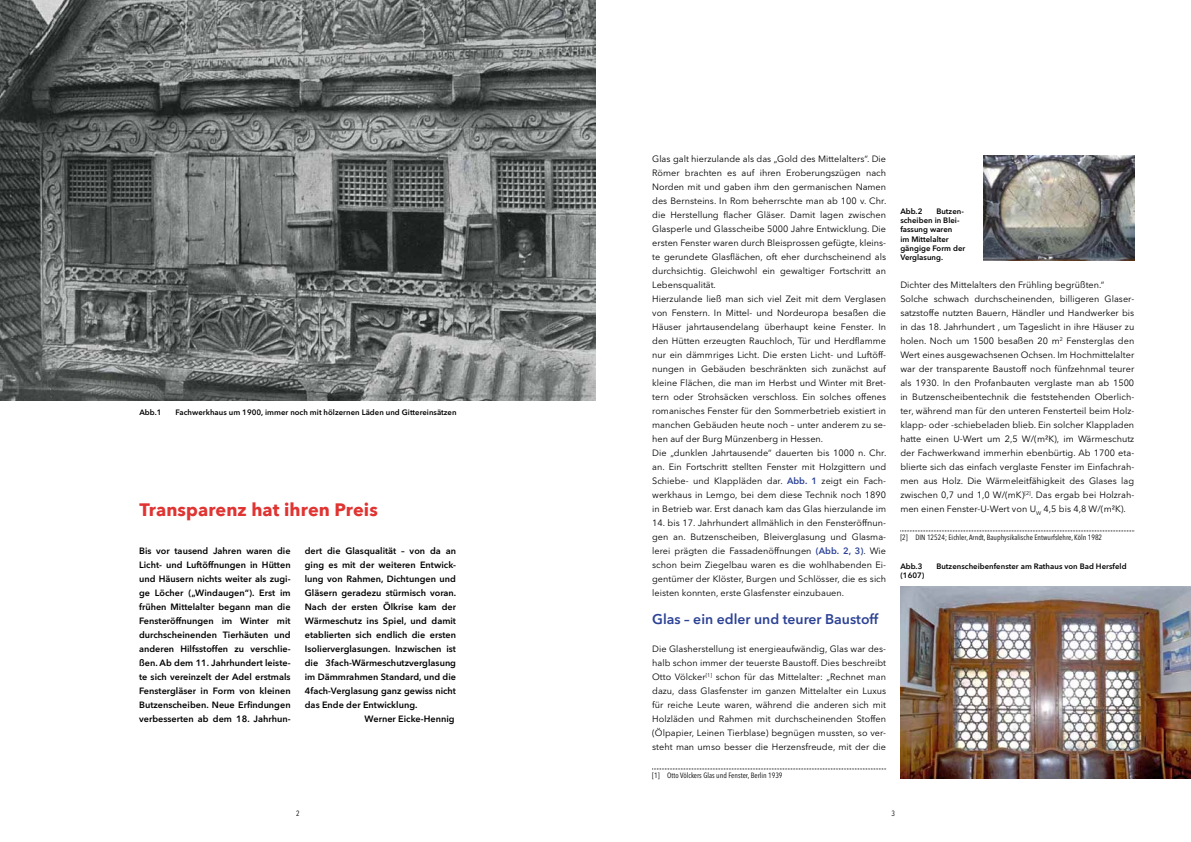
<style>
.page{position:relative;width:1191px;height:842px;background:#fff}
.page>*{position:absolute;margin:0;border:0;box-sizing:border-box;transform-origin:0 0}
.t1{font:700 18px "Avenir Next";letter-spacing:.005em;color:#df3432}
.t2{font:600 14px "Avenir Next LT Pro";color:#2c4295}
.t3{font:9.1px/14px "Avenir Next LT Pro";letter-spacing:.005em;color:#000}
.t4{font:600 9.1px/14px "Avenir Next LT Pro";letter-spacing:.005em;color:#000;text-align:justify}
.t5{font:600 7.8px/9.3px "Avenir Next LT Pro";letter-spacing:.005em;color:#000}
.t6{font:condensed 7.6px "Avenir Next LT Pro";letter-spacing:.005em;color:#000}
.s1{font-weight:600;color:#2c4295}
</style>
<div class="page">
<svg style="left:652px;top:769px;width:234px;height:1px"></svg>
<svg style="left:900px;top:531px;width:234px;height:1px"></svg>
<img style="left:0;top:0;width:595px;height:400px">
<img style="left:900px;top:587px;width:291px;height:191px">
<img style="left:983px;top:155px;width:151px;height:105px">
<p class="t5" style="left:139px;top:407px;width:24px">Abb.1</p>
<p class="t5" style="left:175px;top:407px;width:283px">Fachwerkhaus um 1900, immer noch mit hölzernen Läden und Gittereinsätzen</p>
<h1 class="t1" style="left:139px;top:494px;width:240px">Transparenz hat ihren Preis</h1>
<p class="t4" style="left:139px;top:544px;width:153px">Bis vor tausend Jahren waren die Licht- und Luftöffnungen in Hütten und Häusern nichts weiter als zugi&shy;ge Löcher („Windaugen“). Erst im frühen Mittelalter begann man die Fensteröffnungen im Winter mit durchscheinenden Tierhäuten und anderen Hilfsstoffen zu verschlie&shy;ßen. Ab dem 11. Jahrhundert leiste&shy;te sich vereinzelt der Adel erstmals Fenstergläser in Form von kleinen Butzenscheiben. Neue Erfindungen verbesserten ab dem 18. Jahrhun-</p>
<p class="t4" style="left:305px;top:544px;width:153px">dert die Glasqualität – von da an</p>
<p class="t4" style="left:305px;top:558px;width:153px">ging es mit der weiteren Entwick-</p>
<p class="t4" style="left:305px;top:572px;width:153px">lung von Rahmen, Dichtungen und</p>
<p class="t4" style="left:305px;top:586px;width:153px">Gläsern geradezu stürmisch voran.</p>
<p class="t4" style="left:305px;top:600px;width:153px">Nach der ersten Ölkrise kam der</p>
<p class="t4" style="left:305px;top:614px;width:153px">Wärmeschutz ins Spiel, und damit</p>
<p class="t4" style="left:305px;top:628px;width:153px">etablierten sich endlich die ersten</p>
<p class="t4" style="left:305px;top:642px;width:153px">Isolierverglasungen. Inzwischen ist</p>
<p class="t4" style="left:305px;top:656px;width:153px">die 3fach-Wärmeschutzverglasung</p>
<p class="t4" style="left:305px;top:670px;width:153px">im Dämmrahmen Standard, und die</p>
<p class="t4" style="left:305px;top:684px;width:153px">4fach-Verglasung ganz gewiss nicht</p>
<p class="t4" style="left:305px;top:698px;width:114px">das Ende der Entwicklung.</p>
<p class="t4" style="left:364px;top:712px;width:92px">Werner Eicke-Hennig</p>
<p class="t3" style="left:652px;top:152px;width:236px">Glas galt hierzulande als das „Gold des Mittelalters“. Die Römer brachten es auf ihren Eroberungszügen nach Norden mit und gaben ihm den germanischen Namen des Bernsteins. In Rom beherrschte man ab 100 v. Chr. die Herstellung flacher Gläser. Damit lagen zwischen Glasperle und Glasscheibe 5000 Jahre Entwicklung. Die ersten Fenster waren durch Bleisprossen gefügte, kleins&shy;te gerundete Glasflächen, oft eher durchscheinend als durchsichtig. Gleichwohl ein gewaltiger Fortschritt an Lebensqualität.<br>Hierzulande ließ man sich viel Zeit mit dem Verglasen von Fenstern. In Mittel- und Nordeuropa besaßen die Häuser jahrtausendelang überhaupt keine Fenster. In den Hütten erzeugten Rauchloch, Tür und Herdflamme nur ein dämmriges Licht. Die ersten Licht- und Luftöff&shy;nungen in Gebäuden beschränkten sich zunächst auf kleine Flächen, die man im Herbst und Winter mit Bret&shy;tern oder Strohsäcken verschloss. Ein solches offenes romanisches Fenster für den Sommerbetrieb existiert in manchen Gebäuden heute noch – unter anderem zu se&shy;hen auf der Burg Münzenberg in Hessen.<br>Die „dunklen Jahrtausende“ dauerten bis 1000 n. Chr. an. Ein Fortschritt stellten Fenster mit Holzgittern und Schiebe- und Klappläden dar. <span class="s1">Abb. 1</span> zeigt ein Fach&shy;werkhaus in Lemgo, bei dem diese Technik noch 1890 in Betrieb war. Erst danach kam das Glas hierzulande im</p>
<p class="t3" style="left:652px;top:516px;width:235px;text-align:justify">14. bis 17. Jahrhundert allmählich in den Fensteröffnun&shy;gen an. Butzenscheiben, Bleiverglasung und Glasma&shy;lerei prägten die Fassadenöffnungen <span class="s1">(Abb. 2, 3)</span>. Wie schon beim Ziegelbau waren es die wohlhabenden Ei&shy;gentümer der Klöster, Burgen und Schlösser, die es sich leisten konnten, erste Glasfenster einzubauen.</p>
<h2 class="t2" style="left:652px;top:611px;width:228px">Glas – ein edler und teurer Baustoff</h2>
<p class="t3" style="left:652px;top:642px;width:235px;text-align:justify">Die Glasherstellung ist energieaufwändig, Glas war des&shy;halb schon immer der teuerste Baustoff. Dies beschreibt Otto Völcker<sup>[1]</sup> schon für das Mittelalter: „Rechnet man dazu, dass Glasfenster im ganzen Mittelalter ein Luxus für reiche Leute waren, während die anderen sich mit Holzläden und Rahmen mit durchscheinenden Stoffen (Ölpapier, Leinen Tierblase) begnügen mussten, so ver&shy;steht man umso besser die Herzensfreude, mit der die</p>
<p class="t6" style="left:652px;top:771px;width:132px">[1] Otto Völckers Glas und Fenster, Berlin 1939</p>
<p class="t5" style="left:900px;top:206px;width:24px">Abb.2</p>
<p class="t5" style="left:900px;top:206px;width:66px;text-indent:36px">Butzen&shy;scheiben in Blei&shy;fassung waren<br>im Mittelalter gängige Form der<br>Verglasung.</p>
<p class="t3" style="left:900px;top:278px;width:235px">Dichter des Mittelalters den Frühling begrüßten.“ Solche schwach durchscheinenden, billigeren Glaser&shy;satzstoffe nutzten Bauern, Händler und Handwerker bis in das 18. Jahrhundert , um Tageslicht in ihre Häuser zu holen. Noch um 1500 besaßen 20 m<sup>2</sup> Fensterglas den Wert eines ausgewachsenen Ochsen. Im Hochmittelalter war der transparente Baustoff noch fünfzehnmal teurer als 1930. In den Profanbauten verglaste man ab 1500 in Butzenscheibentechnik die feststehenden Oberlich&shy;ter, während man für den unteren Fensterteil beim Holz&shy;klapp- oder -schiebeladen blieb. Ein solcher Klappladen hatte einen U-Wert um 2,5 W/(m²K), im Wärmeschutz der Fachwerkwand immerhin ebenbürtig. Ab 1700 eta&shy;blierte sich das einfach verglaste Fenster im Einfachrah&shy;men aus Holz. Die Wärmeleitfähigkeit des Glases lag zwischen 0,7 und 1,0 W/(mK)<sup>[2]</sup>. Das ergab bei Holzrah&shy;men einen Fenster-U-Wert von U<sub>W</sub> 4,5 bis 4,8 W/(m²K).</p>
<p class="t6" style="left:900px;top:533px;width:203px">[2] DIN 12524; Eichler, Arndt, Bauphysikalische Entwurfslehre, Köln 1982</p>
<p class="t5" style="left:900px;top:561px;width:24px">Abb.3</p>
<p class="t5" style="left:936px;top:561px;width:192px">Butzenscheibenfenster am Rathaus von Bad Hersfeld</p>
<p class="t5" style="left:900px;top:570px;width:26px">(1607)</p>
<p class="t6" style="left:296px;top:809px;width:5px">2</p>
<p class="t6" style="left:891px;top:809px;width:5px">3</p>
</div>
